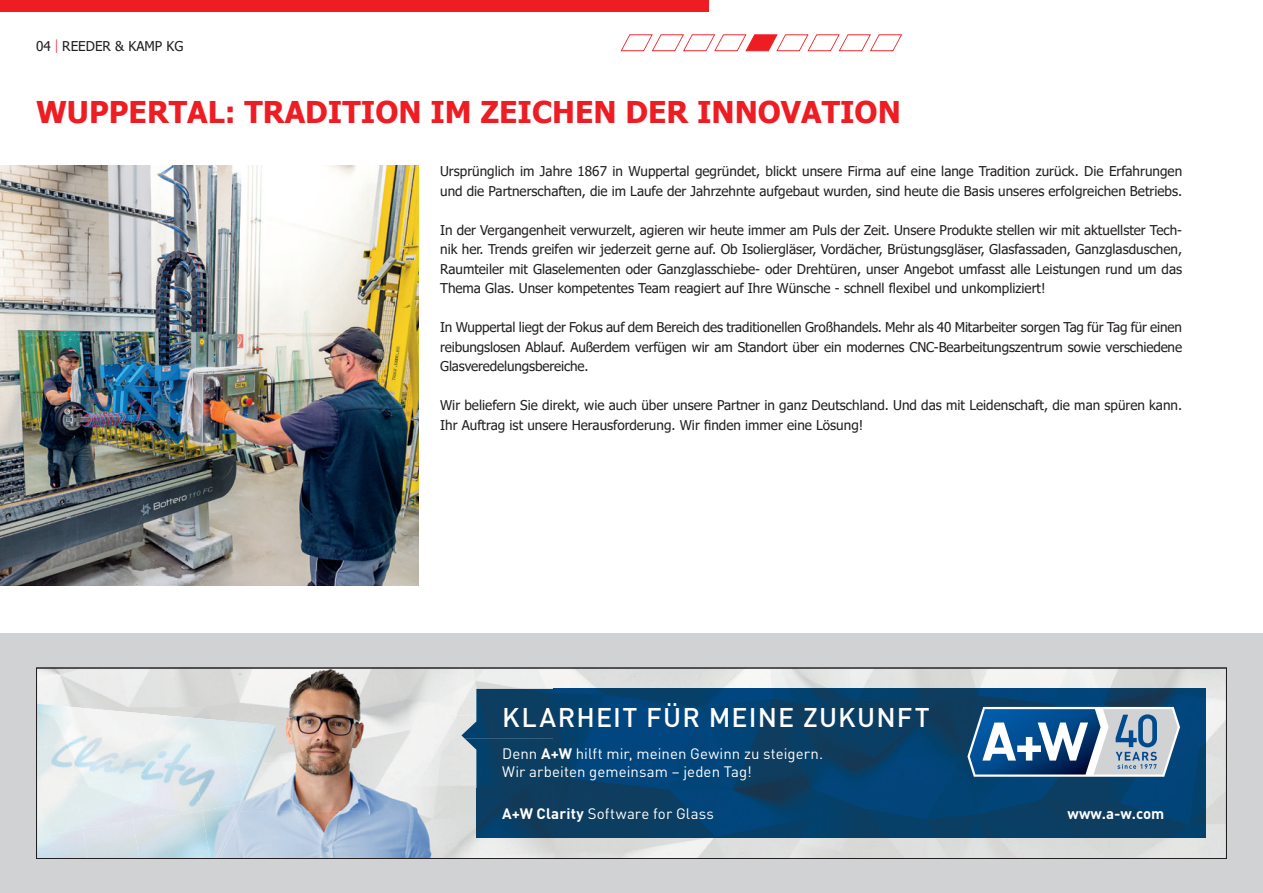
<style>
.page{position:relative;width:1263px;height:893px;background:#fff}
.page>*{position:absolute;margin:0;border:0;box-sizing:border-box;transform-origin:0 0}
.t1{font:700 30px "Tahoma";color:#ee1d23}
.t2{font:500 26.7px "DINOT";letter-spacing:.045em;color:#fff}
.t3{font:15px/18px "DINOT";letter-spacing:.005em;color:#fff}
.t4{font:700 15px "DINOT";color:#fff}
.t5{font:13.5px/19.5px "Tahoma";color:#231f20}
.s1{font-family:"Helvetica Neue LT Std";font-weight:300;color:#ee1d23}
.s2{font-weight:700}
</style>
<div class="page">
<div style="left:0;top:634px;width:1263px;height:259px;background:#d1d2d4"></div>
<img style="left:38px;top:670px;width:1187px;height:187px">
<img style="left:68px;top:704px;width:99px;height:7px">
<img style="left:38px;top:704px;width:30px;height:39px">
<img style="left:62px;top:706px;width:57px;height:37px">
<img style="left:115px;top:711px;width:52px;height:23px">
<img style="left:38px;top:743px;width:30px;height:43px">
<img style="left:68px;top:734px;width:50px;height:52px">
<img style="left:118px;top:726px;width:49px;height:51px">
<img style="left:38px;top:786px;width:37px;height:43px">
<div style="left:75px;top:777px;width:51px;height:52px;background:#e1ecef"></div>
<img style="left:126px;top:770px;width:41px;height:50px">
<img style="left:38px;top:829px;width:45px;height:28px">
<img style="left:83px;top:820px;width:50px;height:37px">
<img style="left:133px;top:815px;width:34px;height:42px">
<img style="left:167px;top:670px;width:387px;height:45px">
<img style="left:274px;top:715px;width:183px;height:48px">
<img style="left:457px;top:715px;width:48px;height:142px">
<img style="left:276px;top:763px;width:181px;height:48px">
<img style="left:276px;top:811px;width:181px;height:46px">
<img style="left:505px;top:838px;width:49px;height:19px">
<img style="left:239px;top:763px;width:35px;height:94px">
<img style="left:194px;top:715px;width:80px;height:48px">
<img style="left:239px;top:796px;width:18px;height:50px">
<img style="left:167px;top:715px;width:27px;height:46px">
<img style="left:186px;top:717px;width:50px;height:44px">
<img style="left:230px;top:721px;width:44px;height:33px">
<img style="left:167px;top:761px;width:27px;height:50px">
<img style="left:194px;top:754px;width:49px;height:57px">
<img style="left:236px;top:750px;width:27px;height:46px">
<img style="left:167px;top:811px;width:35px;height:46px">
<img style="left:202px;top:804px;width:37px;height:53px">
<img style="left:554px;top:689px;width:651px;height:149px">
<img style="left:461px;top:689px;width:93px;height:49px">
<img style="left:464px;top:738px;width:90px;height:50px">
<img style="left:476px;top:788px;width:78px;height:50px">
<svg style="left:967px;top:707px;width:213px;height:70px"></svg>
<div style="left:36px;top:668px;width:1191px;height:191px;border:1px solid #231f20"></div>
<div style="left:0;top:0;width:709px;height:11px;background:#ee1d23"></div>
<svg style="left:620px;top:34px;width:282px;height:17px"></svg>
<img style="left:0;top:166px;width:419px;height:420px">
<p class="t5" style="left:36px;top:37px;width:149px">04 <span class="s1">|</span> REEDER &amp; KAMP KG</p>
<p class="t1" style="left:36px;top:91px;width:866px">WUPPERTAL: TRADITION IM ZEICHEN DER INNOVATION</p>
<p class="t5" style="left:440px;top:162px;width:743px">Ursprünglich im Jahre 1867 in Wuppertal gegründet, blickt unsere Firma auf eine lange Tradition zurück. Die Erfahrungen und die Partnerschaften, die im Laufe der Jahrzehnte aufgebaut wurden, sind heute die Basis unseres erfolgreichen Betriebs.</p>
<p class="t5" style="left:440px;top:221px;width:743px;text-align:justify">In der Vergangenheit verwurzelt, agieren wir heute immer am Puls der Zeit. Unsere Produkte stellen wir mit aktuellster Tech&shy;nik her. Trends greifen wir jederzeit gerne auf. Ob Isoliergläser, Vordächer, Brüstungsgläser, Glasfassaden, Ganzglasduschen, Raumteiler mit Glaselementen oder Ganzglasschiebe- oder Drehtüren, unser Angebot umfasst alle Leistungen rund um das Thema Glas. Unser kompetentes Team reagiert auf Ihre Wünsche - schnell flexibel und unkompliziert!</p>
<p class="t5" style="left:440px;top:318px;width:743px;text-align:justify">In Wuppertal liegt der Fokus auf dem Bereich des traditionellen Großhandels. Mehr als 40 Mitarbeiter sorgen Tag für Tag für einen reibungslosen Ablauf. Außerdem verfügen wir am Standort über ein modernes CNC-Bearbeitungszentrum sowie verschiedene Glasveredelungsbereiche.</p>
<p class="t5" style="left:440px;top:396px;width:743px">Wir beliefern Sie direkt, wie auch über unsere Partner in ganz Deutschland. Und das mit Leidenschaft, die man spüren kann.<br>Ihr Auftrag ist unsere Herausforderung. Wir finden immer eine Lösung!</p>
<p class="t2" style="left:502px;top:699px;width:429px">KLARHEIT FÜR MEINE ZUKUNFT</p>
<p class="t3" style="left:502px;top:744px;width:323px">Denn <span class="s2">A+W</span> hilft mir, meinen Gewinn zu steigern.<br>Wir arbeiten gemeinsam – jeden Tag!</p>
<p class="t3" style="left:502px;top:803px;width:213px"><span class="s2">A+W Clarity</span> Software for Glass</p>
<p class="t4" style="left:1067px;top:803px;width:98px">www.a-w.com</p>
</div>
